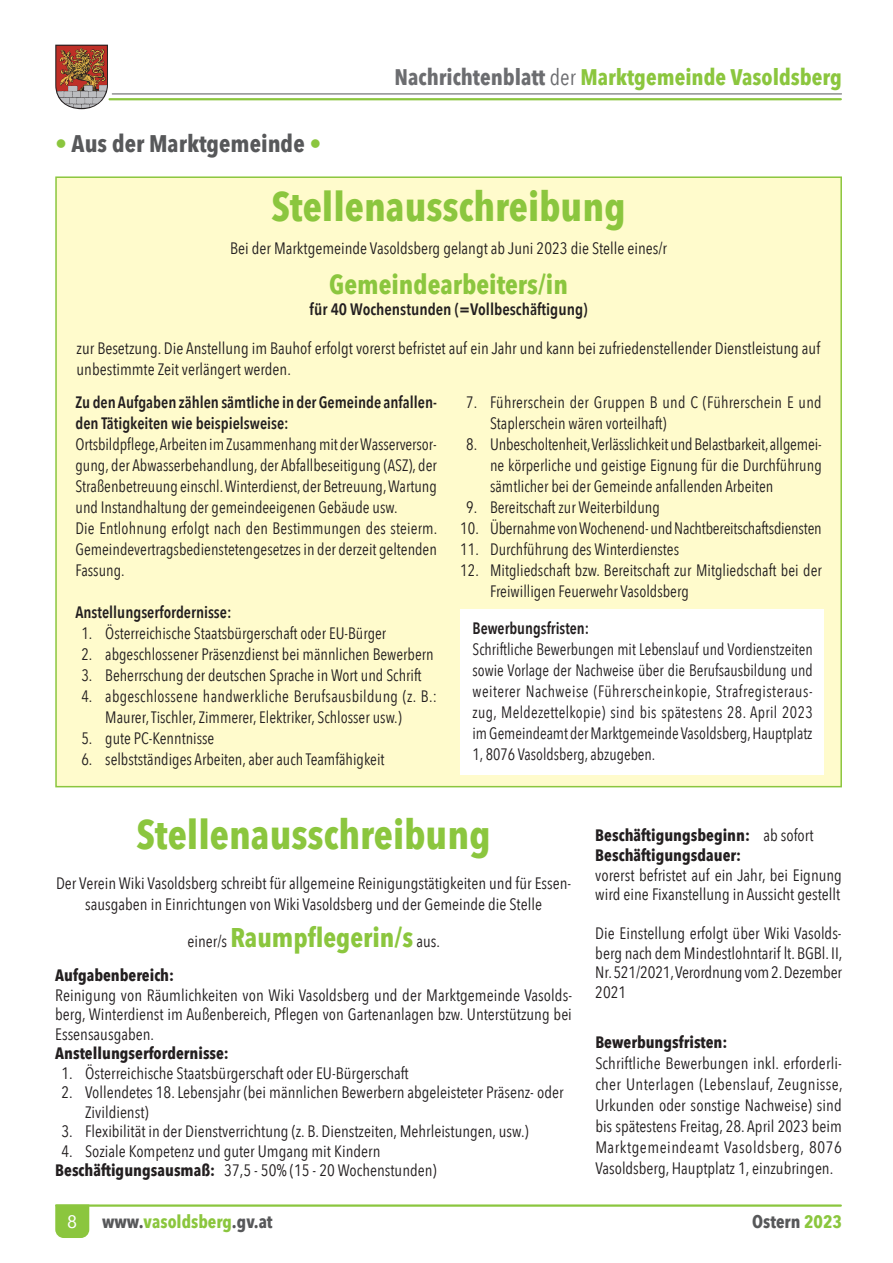
<style>
.page{position:relative;width:893px;height:1263px;background:#fff}
.page>*{position:absolute;margin:0;border:0;box-sizing:border-box;transform-origin:0 0}
.t1{font:700 40.5px "Avenir Next Condensed";color:#8bc63e}
.t2{font:700 27px "Avenir Next Condensed";color:#8bc63e}
.t3{font:700 24px "Avenir Next Condensed";color:#57585a}
.t4{font:700 22.5px "Avenir Next Condensed";color:#8bc63e}
.t5{font:700 18px "Avenir Next Condensed";color:#8bc63e}
.t6{font:700 18px "Avenir Next Condensed";color:#57585a}
.t7{font:18px "Avenir";color:#fff}
.t8{font:16.5px/21px "Avenir Next Condensed";color:#231f20}
.t9{font:16.5px/21px "Avenir Next Condensed";color:#231f20;text-align:justify;scale:.95 1}
.t10{font:600 16.5px/21px "Avenir Next Condensed";color:#231f20}
.t11{font:700 16.5px/19.5px "Avenir Next Condensed";color:#231f20}
.t12{font:600 16.5px "Avenir Next Condensed";color:#231f20;scale:.95 1}
.s1{color:#8bc63e}
.s2{color:#6c6d70}
.s3{font-weight:400;color:#6c6d70}
.s4{font-weight:400}
.s5{font-weight:400;font-size:16.5px;color:#231f20}
.s6{font-weight:700}
.s7{color:#57585a}
</style>
<div class="page">
<hr style="left:112px;top:94px;width:730px;height:1px;background:#57585a">
<hr style="left:110px;top:98px;width:731px;height:2px;background:#8bc63e">
<svg style="left:55px;top:1204px;width:34px;height:34px"></svg>
<hr style="left:56px;top:1204px;width:785px;height:3px;background:#8bc63e">
<svg style="left:55px;top:45px;width:53px;height:64px;background:#a16e5b"></svg>
<div style="left:55px;top:176px;width:787px;height:611px;background:#fffbcc;border:2px solid #8bc63e"></div>
<div style="left:460px;top:609px;width:364px;height:166px;background:#fff"></div>
<h3 class="t3" style="left:55px;top:128px;width:268px"><span class="s1">•</span> Aus der Marktgemeinde <span class="s1">•</span></h3>
<h3 class="t4" style="left:394px;top:63px;width:449px"><span class="s2">Nachrichtenblatt</span> <span class="s3">der</span> Marktgemeinde Vasoldsberg</h3>
<h1 class="t1" style="left:272px;top:182px;width:356px">Stellenausschreibung</h1>
<p class="t8" style="left:230px;top:236px;width:439px">Bei der Marktgemeinde Vasoldsberg gelangt ab Juni 2023 die Stelle eines/r</p>
<h2 class="t2" style="left:329px;top:268px;width:240px">Gemeindearbeiters/in</h2>
<p class="t10" style="left:310px;top:299px;width:279px">für 40 Wochenstunden (=Vollbeschäftigung)</p>
<p class="t8" style="left:77px;top:336px;width:745px">zur Besetzung. Die Anstellung im Bauhof erfolgt vorerst befristet auf ein Jahr und kann bei zufriedenstellender Dienstleistung auf unbestimmte Zeit verlängert werden.</p>
<p class="t10" style="left:75px;top:391px;width:363px">Zu den Aufgaben zählen sämtliche in der Gemeinde anfallen&shy;den Tätigkeiten wie beispielsweise:</p>
<p class="t8" style="left:75px;top:433px;width:363px">Ortsbildpflege, Arbeiten im Zusammenhang mit der Wasserversor&shy;gung, der Abwasserbehandlung, der Abfallbeseitigung (ASZ), der Straßenbetreuung einschl. Winterdienst, der Betreuung, Wartung und Instandhaltung der gemeindeeigenen Gebäude usw.<br>Die Entlohnung erfolgt nach den Bestimmungen des steierm.<br>Gemeindevertragsbedienstetengesetzes in der derzeit geltenden Fassung.</p>
<p class="t10" style="left:75px;top:601px;width:158px">Anstellungserfordernisse:</p>
<p class="t8" style="left:81px;top:622px;width:306px">1. Österreichische Staatsbürgerschaft oder EU-Bürger</p>
<p class="t8" style="left:81px;top:643px;width:354px">2. abgeschlossener Präsenzdienst bei männlichen Bewerbern</p>
<p class="t8" style="left:81px;top:664px;width:342px">3. Beherrschung der deutschen Sprache in Wort und Schrift</p>
<p class="t8" style="left:105px;top:685px;width:333px;text-indent:-24px">4. abgeschlossene handwerkliche Berufsausbildung (z. B.:<br>Maurer, Tischler, Zimmerer, Elektriker, Schlosser usw.)</p>
<p class="t8" style="left:81px;top:727px;width:134px">5. gute PC-Kenntnisse</p>
<p class="t8" style="left:81px;top:748px;width:305px">6. selbstständiges Arbeiten, aber auch Teamfähigkeit</p>
<p class="t8" style="left:490px;top:391px;width:333px;text-indent:-24px">7. Führerschein der Gruppen B und C (Führerschein E und<br>Staplerschein wären vorteilhaft)</p>
<p class="t8" style="left:490px;top:433px;width:333px;text-align:justify;text-indent:-24px">8. Unbescholtenheit, Verlässlichkeit und Belastbarkeit, allgemei&shy;ne körperliche und geistige Eignung für die Durchführung sämtlicher bei der Gemeinde anfallenden Arbeiten</p>
<p class="t8" style="left:466px;top:496px;width:195px">9. Bereitschaft zur Weiterbildung</p>
<p class="t8" style="left:460px;top:517px;width:363px">10. Übernahme von Wochenend- und Nachtbereitschaftsdiensten</p>
<p class="t8" style="left:460px;top:538px;width:220px">11. Durchführung des Winterdienstes</p>
<p class="t8" style="left:490px;top:559px;width:333px;text-indent:-30px">12. Mitgliedschaft bzw. Bereitschaft zur Mitgliedschaft bei der<br>Freiwilligen Feuerwehr Vasoldsberg</p>
<p class="t12" style="left:472px;top:614px;width:124px">Bewerbungsfristen:</p>
<p class="t9" style="left:472px;top:638px;width:360px">Schriftliche Bewerbungen mit Lebenslauf und Vordienstzeiten sowie Vorlage der Nachweise über die Berufsausbildung und weiterer Nachweise (Führerscheinkopie, Strafregisteraus&shy;zug, Meldezettelkopie) sind bis spätestens 28. April 2023 im Gemeindeamt der Marktgemeinde Vasoldsberg, Hauptplatz 1, 8076 Vasoldsberg, abzugeben.</p>
<h1 class="t1" style="left:137px;top:810px;width:356px">Stellenausschreibung</h1>
<p class="t11" style="left:595px;top:826px;width:220px">Beschäftigungsbeginn: <span class="s4">ab sofort<br></span>Beschäftigungsdauer:</p>
<p class="t8" style="left:595px;top:864px;width:248px;line-height:19.5px">vorerst befristet auf ein Jahr, bei Eignung wird eine Fixanstellung in Aussicht gestellt</p>
<p class="t8" style="left:595px;top:923px;width:249px;line-height:19.5px;text-align:justify">Die Einstellung erfolgt über Wiki Vasolds&shy;berg nach dem Mindestlohntarif lt. BGBl. II, Nr. 521/2021, Verordnung vom 2. Dezember 2021</p>
<p class="t8" style="left:56px;top:872px;width:517px;text-align:center">Der Verein Wiki Vasoldsberg schreibt für allgemeine Reinigungstätigkeiten und für Essen&shy;sausgaben in Einrichtungen von Wiki Vasoldsberg und der Gemeinde die Stelle</p>
<h2 class="t2" style="left:188px;top:921px;width:254px"><span class="s5">einer/s</span> Raumpflegerin/s <span class="s5">aus.</span></h2>
<p class="t11" style="left:55px;top:966px;width:120px">Aufgabenbereich:</p>
<p class="t8" style="left:55px;top:984px;width:518px;line-height:19.5px;text-align:justify">Reinigung von Räumlichkeiten von Wiki Vasoldsberg und der Marktgemeinde Vasolds&shy;berg, Winterdienst im Außenbereich, Pflegen von Gartenanlagen bzw. Unterstützung bei Essensausgaben.</p>
<p class="t11" style="left:55px;top:1044px;width:175px">Anstellungserfordernisse:</p>
<p class="t8" style="left:61px;top:1062px;width:349px">1. Österreichische Staatsbürgerschaft oder EU-Bürgerschaft</p>
<p class="t8" style="left:85px;top:1082px;width:480px;line-height:19.5px;text-indent:-24px">2. Vollendetes 18. Lebensjahr (bei männlichen Bewerbern abgeleisteter Präsenz- oder<br>Zivildienst)</p>
<p class="t8" style="left:61px;top:1120px;width:469px">3. Flexibilität in der Dienstverrichtung (z. B. Dienstzeiten, Mehrleistungen, usw.)</p>
<p class="t8" style="left:55px;top:1140px;width:383px;line-height:19.5px;text-indent:6px">4. Soziale Kompetenz und guter Umgang mit Kindern<br><span class="s6">Beschäftigungsausmaß:</span> 37,5 - 50% (15 - 20 Wochenstunden)</p>
<p class="t11" style="left:595px;top:1033px;width:134px">Bewerbungsfristen:</p>
<p class="t8" style="left:595px;top:1052px;width:249px;text-align:justify">Schriftliche Bewerbungen inkl. erforderli&shy;cher Unterlagen (Lebenslauf, Zeugnisse, Urkunden oder sonstige Nachweise) sind bis spätestens Freitag, 28. April 2023 beim Marktgemeindeamt Vasoldsberg, 8076<br>Vasoldsberg, Hauptplatz 1, einzubringen.</p>
<p class="t7" style="left:67px;top:1208px;width:12px">8</p>
<p class="t5" style="left:102px;top:1211px;width:172px"><span class="s7">www.</span>vasoldsberg<span class="s7">.gv.at</span></p>
<p class="t6" style="left:752px;top:1211px;width:91px">Ostern <span class="s1">2023</span></p>
</div>
